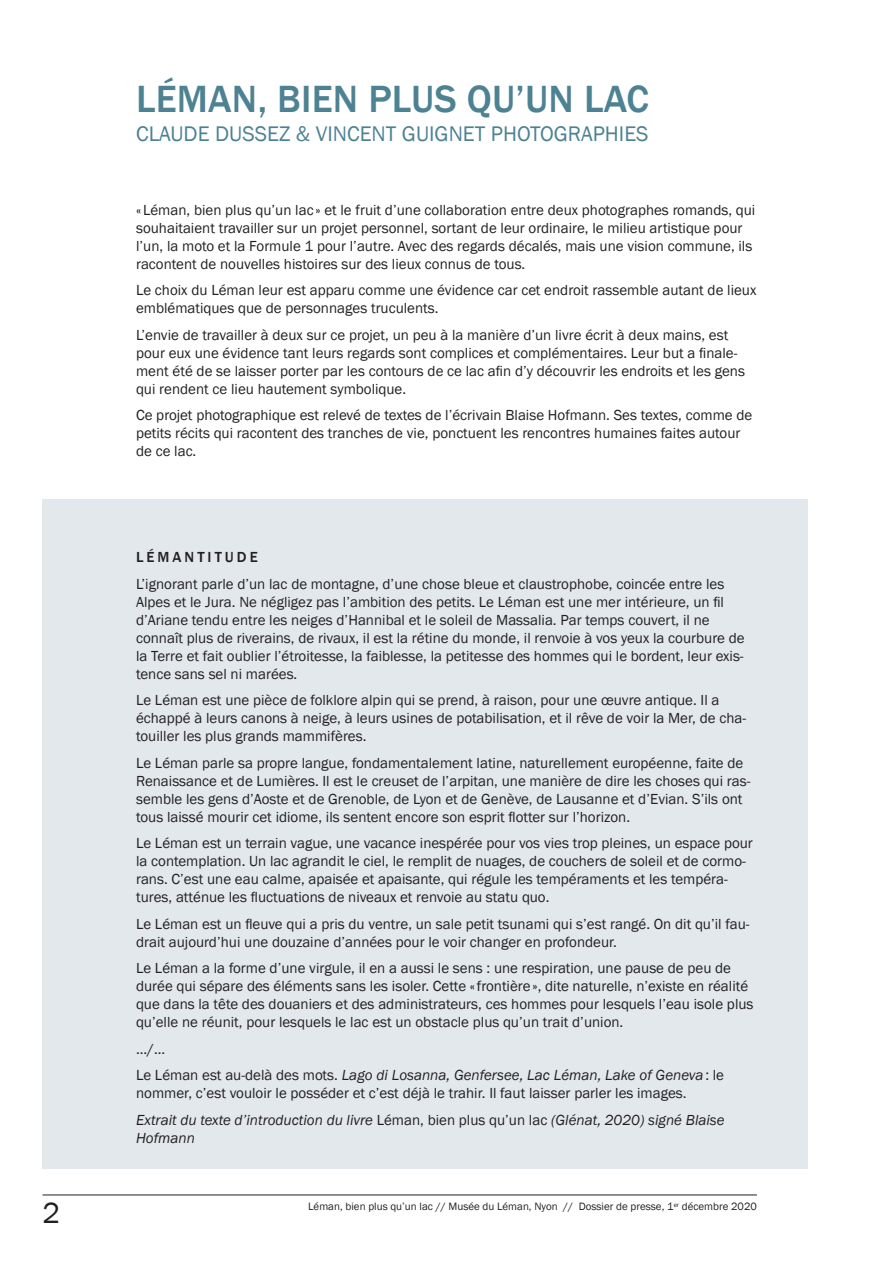
<style>
.page{position:relative;width:893px;height:1263px;background:#fff}
.page>*{position:absolute;margin:0;border:0;box-sizing:border-box;transform-origin:0 0}
.Titre{font:500 39px "Franklin Gothic";letter-spacing:.005em;color:#4d8293}
.t1{font:30px "Franklin Gothic";color:#231f20}
.Titre-2{font:21.75px "Franklin Gothic";color:#4d8293}
.Texte{font:15px/18px "Franklin Gothic";color:#231f20}
.Texte-2{font:italic 15px/18px "Franklin Gothic";color:#231f20}
.Texte-3{font:500 15px "Franklin Gothic";letter-spacing:.2em;color:#231f20}
.t2{font:10.95px "Franklin Gothic";color:#231f20}
.s1{font-style:italic}
.s2{font-style:normal}
</style>
<div class="page">
<hr style="left:43px;top:1194px;width:714px;height:1px;background:#231f20">
<div style="left:43px;top:500px;width:765px;height:668px;background:#e2e8ec"></div>
<p class="t1" style="left:43px;top:1194px;width:19px">2</p>
<p class="Titre" style="left:136px;top:75px;width:515px">LÉMAN, BIEN PLUS QU’UN LAC</p>
<p class="Titre-2" style="left:136px;top:120px;width:514px">CLAUDE DUSSEZ &amp; VINCENT GUIGNET PHOTOGRAPHIES</p>
<p class="Texte" style="left:136px;top:201px;width:621px">« Léman, bien plus qu’un lac » et le fruit d’une collaboration entre deux photographes romands, qui souhaitaient travailler sur un projet personnel, sortant de leur ordinaire, le milieu artistique pour l’un, la moto et la Formule 1 pour l’autre. Avec des regards décalés, mais une vision commune, ils racontent de nouvelles histoires sur des lieux connus de tous.</p>
<p class="Texte" style="left:136px;top:281px;width:622px">Le choix du Léman leur est apparu comme une évidence car cet endroit rassemble autant de lieux emblématiques que de personnages truculents.</p>
<p class="Texte" style="left:136px;top:326px;width:610px">L’envie de travailler à deux sur ce projet, un peu à la manière d’un livre écrit à deux mains, est pour eux une évidence tant leurs regards sont complices et complémentaires. Leur but a finale&shy;ment été de se laisser porter par les contours de ce lac afin d’y découvrir les endroits et les gens qui rendent ce lieu hautement symbolique.</p>
<p class="Texte" style="left:136px;top:406px;width:618px">Ce projet photographique est relevé de textes de l’écrivain Blaise Hofmann. Ses textes, comme de petits récits qui racontent des tranches de vie, ponctuent les rencontres humaines faites autour de ce lac.</p>
<p class="Texte-3" style="left:136px;top:548px;width:123px">LÉMANTITUDE</p>
<p class="Texte" style="left:136px;top:575px;width:610px">L’ignorant parle d’un lac de montagne, d’une chose bleue et claustrophobe, coincée entre les Alpes et le Jura. Ne négligez pas l’ambition des petits. Le Léman est une mer intérieure, un fil d’Ariane tendu entre les neiges d’Hannibal et le soleil de Massalia. Par temps couvert, il ne connaît plus de riverains, de rivaux, il est la rétine du monde, il renvoie à vos yeux la courbure de la Terre et fait oublier l’étroitesse, la faiblesse, la petitesse des hommes qui le bordent, leur exis&shy;tence sans sel ni marées.</p>
<p class="Texte" style="left:136px;top:691px;width:612px">Le Léman est une pièce de folklore alpin qui se prend, à raison, pour une œuvre antique. Il a échappé à leurs canons à neige, à leurs usines de potabilisation, et il rêve de voir la Mer, de cha&shy;touiller les plus grands mammifères.</p>
<p class="Texte" style="left:136px;top:754px;width:616px">Le Léman parle sa propre langue, fondamentalement latine, naturellement européenne, faite de Renaissance et de Lumières. Il est le creuset de l’arpitan, une manière de dire les choses qui ras&shy;semble les gens d’Aoste et de Grenoble, de Lyon et de Genève, de Lausanne et d’Evian. S’ils ont tous laissé mourir cet idiome, ils sentent encore son esprit flotter sur l’horizon.</p>
<p class="Texte" style="left:136px;top:834px;width:618px">Le Léman est un terrain vague, une vacance inespérée pour vos vies trop pleines, un espace pour la contemplation. Un lac agrandit le ciel, le remplit de nuages, de couchers de soleil et de cormo&shy;rans. C’est une eau calme, apaisée et apaisante, qui régule les tempéraments et les tempéra&shy;tures, atténue les fluctuations de niveaux et renvoie au statu quo.</p>
<p class="Texte" style="left:136px;top:915px;width:615px">Le Léman est un fleuve qui a pris du ventre, un sale petit tsunami qui s’est rangé. On dit qu’il fau&shy;drait aujourd’hui une douzaine d’années pour le voir changer en profondeur.</p>
<p class="Texte" style="left:136px;top:959px;width:619px">Le Léman a la forme d’une virgule, il en a aussi le sens : une respiration, une pause de peu de durée qui sépare des éléments sans les isoler. Cette «frontière», dite naturelle, n’existe en réalité que dans la tête des douaniers et des administrateurs, ces hommes pour lesquels l’eau isole plus qu’elle ne réunit, pour lesquels le lac est un obstacle plus qu’un trait d’union.</p>
<p class="Texte" style="left:136px;top:1040px;width:31px">.../...</p>
<p class="Texte" style="left:136px;top:1066px;width:590px">Le Léman est au-delà des mots. <span class="s1">Lago di Losanna, Genfersee, Lac Léman, Lake of Geneva</span>: le nommer, c’est vouloir le posséder et c’est déjà le trahir. Il faut laisser parler les images.</p>
<p class="Texte-2" style="left:136px;top:1111px;width:590px">Extrait du texte d’introduction du livre <span class="s2">Léman, bien plus qu’un lac</span> (Glénat, 2020) signé Blaise<br>Hofmann</p>
<p class="t2" style="left:308px;top:1200px;width:450px">Léman, bien plus qu’un lac // Musée du Léman, Nyon // Dossier de presse, 1<sup>er</sup> décembre 2020</p>
</div>
